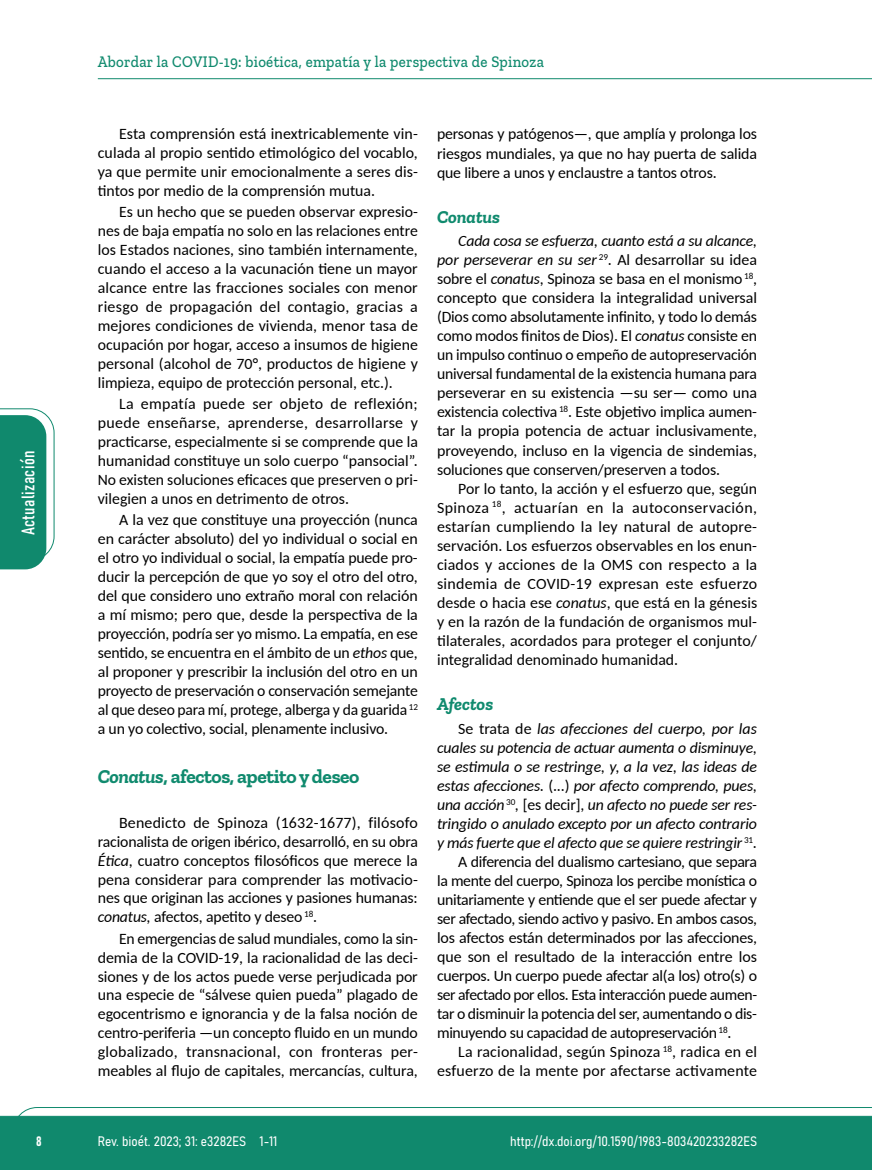
<style>
.page{position:relative;width:872px;height:1170px;background:#fff}
.page>*{position:absolute;margin:0;border:0;box-sizing:border-box;transform-origin:0 0}
.t1{font:700 19.5px "Zilla Slab";letter-spacing:-.02em;color:#108a6e}
.t2{font:italic 700 18px "Zilla Slab";color:#108a6e}
.t3{font:18px "Bahnschrift";letter-spacing:.02em;color:#fff}
.t4{font:500 16.5px "Zilla Slab";letter-spacing:.02em;color:#108a6e;scale:.9 1}
.t5{font:15.75px/18.9px "Carlito";letter-spacing:-.01em;color:#000;text-align:justify}
.t6{font:italic 15.75px "Carlito";letter-spacing:-.01em;color:#000}
.t7{font:15.75px "Carlito";letter-spacing:.01em;color:#000}
.t8{font:15.75px "Carlito";letter-spacing:.015em;color:#000}
.t9{font:13.5px "Bahnschrift";color:#fff}
.s1{font-style:italic}
.s2{font-style:normal}
</style>
<div class="page">
<svg style="left:12px;top:1107px;width:860px;height:62px;background:#2e987f"></svg>
<hr style="left:98px;top:78px;width:774px;height:1px;background:#10896d">
<svg style="left:0;top:408px;width:55px;height:161px"></svg>
<p class="t3" style="left:15px;top:535px;width:86px;rotate:-90deg">Actualización</p>
<p class="t4" style="left:98px;top:53px;width:497px">Abordar la COVID-19: bioética, empatía y la perspectiva de Spinoza</p>
<p class="t5" style="left:98px;top:124px;width:321px;text-indent:21px">Esta comprensión está inextricablemente vin&shy;culada al propio sentido etimológico del vocablo, ya que permite unir emocionalmente a seres dis&shy;tintos por medio de la comprensión mutua.</p>
<p class="t5" style="left:98px;top:202px;width:321px;text-indent:21px">Es un hecho que se pueden observar expresio&shy;nes de baja empatía no solo en las relaciones entre los Estados naciones, sino también internamente, cuando el acceso a la vacunación tiene un mayor alcance entre las fracciones sociales con menor riesgo de propagación del contagio, gracias a mejores condiciones de vivienda, menor tasa de ocupación por hogar, acceso a insumos de higiene personal (alcohol de 70°, productos de higiene y limpieza, equipo de protección personal, etc.).</p>
<p class="t5" style="left:98px;top:394px;width:321px;text-indent:21px">La empatía puede ser objeto de reflexión; puede enseñarse, aprenderse, desarrollarse y practicarse, especialmente si se comprende que la humanidad constituye un solo cuerpo “pansocial”.<br>No existen soluciones eficaces que preserven o pri&shy;vilegien a unos en detrimento de otros.</p>
<p class="t5" style="left:98px;top:510px;width:322px;text-indent:21px">A la vez que constituye una proyección (nunca en carácter absoluto) del yo individual o social en el otro yo individual o social, la empatía puede pro&shy;ducir la percepción de que yo soy el otro del otro, del que considero uno extraño moral con relación a mí mismo; pero que, desde la perspectiva de la proyección, podría ser yo mismo. La empatía, en ese sentido, se encuentra en el ámbito de un <span class="s1">ethos</span> que, al proponer y prescribir la inclusión del otro en un proyecto de preservación o conservación semejante al que deseo para mí, protege, alberga y da guarida <sup>12 </sup>a un yo colectivo, social, plenamente inclusivo.</p>
<p class="t1" style="left:98px;top:765px;width:263px"><span class="s1">Conatus</span>, afectos, apetito y deseo</p>
<p class="t5" style="left:98px;top:812px;width:321px;text-indent:21px">Benedicto de Spinoza (1632-1677), filósofo racionalista de origen ibérico, desarrolló, en su obra <span class="s1">Ética</span>, cuatro conceptos filosóficos que merece la pena considerar para comprender las motivacio&shy;nes que originan las acciones y pasiones humanas: <span class="s1">conatus,</span> afectos, apetito y deseo <sup>18</sup><span class="s1">.</span></p>
<p class="t5" style="left:98px;top:928px;width:321px;text-indent:21px">En emergencias de salud mundiales, como la sin&shy;demia de la COVID-19, la racionalidad de las deci&shy;siones y de los actos puede verse perjudicada por una especie de “sálvese quien pueda” plagado de egocentrismo e ignorancia y de la falsa noción de centro-periferia —un concepto fluido en un mundo globalizado, transnacional, con fronteras per&shy;meables al flujo de capitales, mercancías, cultura,</p>
<p class="t5" style="left:437px;top:124px;width:321px">personas y patógenos—, que amplía y prolonga los riesgos mundiales, ya que no hay puerta de salida que libere a unos y enclaustre a tantos otros.</p>
<p class="t2" style="left:437px;top:206px;width:65px">Conatus</p>
<p class="t5" style="left:437px;top:230px;width:322px;text-indent:21px"><span class="s1">Cada cosa se esfuerza, cuanto está a su alcance, por perseverar en su ser</span> <sup>29</sup><span class="s1">.</span> Al desarrollar su idea sobre el <span class="s1">conatus</span>, Spinoza se basa en el monismo <sup>18</sup>, concepto que considera la integralidad universal (Dios como absolutamente infinito, y todo lo demás como modos finitos de Dios). El <span class="s1">conatus</span> consiste en un impulso continuo o empeño de autopreservación universal fundamental de la existencia humana para perseverar en su existencia —su ser— como una existencia colectiva <sup>18</sup>. Este objetivo implica aumen&shy;tar la propia potencia de actuar inclusivamente, proveyendo, incluso en la vigencia de sindemias, soluciones que conserven/preserven a todos.</p>
<p class="t5" style="left:437px;top:478px;width:322px;text-indent:21px">Por lo tanto, la acción y el esfuerzo que, según Spinoza <sup>18</sup>, actuarían en la autoconservación, estarían cumpliendo la ley natural de autopre&shy;servación. Los esfuerzos observables en los enun&shy;ciados y acciones de la OMS con respecto a la sindemia de COVID-19 expresan este esfuerzo desde o hacia ese <span class="s1">conatus</span>, que está en la génesis y en la razón de la fundación de organismos mul&shy;tilaterales, acordados para proteger el conjunto/ integralidad denominado humanidad.</p>
<p class="t2" style="left:437px;top:693px;width:58px">Afectos</p>
<p class="t6" style="left:458px;top:717px;width:300px"><span class="s2">Se trata de</span> las afecciones del cuerpo, por las</p>
<p class="t6" style="left:437px;top:736px;width:321px">cuales su potencia de actuar aumenta o disminuye,</p>
<p class="t6" style="left:437px;top:755px;width:321px">se estimula o se restringe, y, a la vez, las ideas de</p>
<p class="t6" style="left:437px;top:774px;width:321px">estas afecciones. <span class="s2">(...)</span> por afecto comprendo, pues,</p>
<p class="t6" style="left:437px;top:793px;width:321px">una acción <sup>30</sup>, <span class="s2">[es decir],</span> un afecto no puede ser res-</p>
<p class="t6" style="left:437px;top:812px;width:321px">tringido o anulado excepto por un afecto contrario</p>
<p class="t6" style="left:437px;top:831px;width:321px">y más fuerte que el afecto que se quiere restringir <sup>31</sup>.</p>
<p class="t5" style="left:458px;top:851px;width:300px">A diferencia del dualismo cartesiano, que separa</p>
<p class="t5" style="left:437px;top:870px;width:321px">la mente del cuerpo, Spinoza los percibe monística o</p>
<p class="t5" style="left:437px;top:889px;width:321px">unitariamente y entiende que el ser puede afectar y</p>
<p class="t5" style="left:437px;top:908px;width:321px">ser afectado, siendo activo y pasivo. En ambos casos,</p>
<p class="t5" style="left:437px;top:927px;width:321px">los afectos están determinados por las afecciones,</p>
<p class="t5" style="left:437px;top:946px;width:321px">que son el resultado de la interacción entre los</p>
<p class="t5" style="left:437px;top:965px;width:321px">cuerpos. Un cuerpo puede afectar al(a los) otro(s) o</p>
<p class="t5" style="left:437px;top:984px;width:321px">ser afectado por ellos. Esta interacción puede aumen-</p>
<p class="t5" style="left:437px;top:1003px;width:321px">tar o disminuir la potencia del ser, aumentando o dis-</p>
<p class="t5" style="left:437px;top:1022px;width:296px">minuyendo su capacidad de autopreservación <sup>18</sup>.</p>
<p class="t7" style="left:458px;top:1041px;width:300px">La racionalidad, según Spinoza <sup>18</sup>, radica en el</p>
<p class="t8" style="left:437px;top:1060px;width:321px">esfuerzo de la mente por afectarse activamente</p>
<p class="t9" style="left:36px;top:1130px;width:7px">8</p>
<p class="t9" style="left:98px;top:1131px;width:181px">Rev. bioét. 2023; 31: e3282ES 1-11</p>
<p class="t9" style="left:510px;top:1131px;width:248px">http://dx.doi.org/10.1590/1983-803420233282ES</p>
</div>
